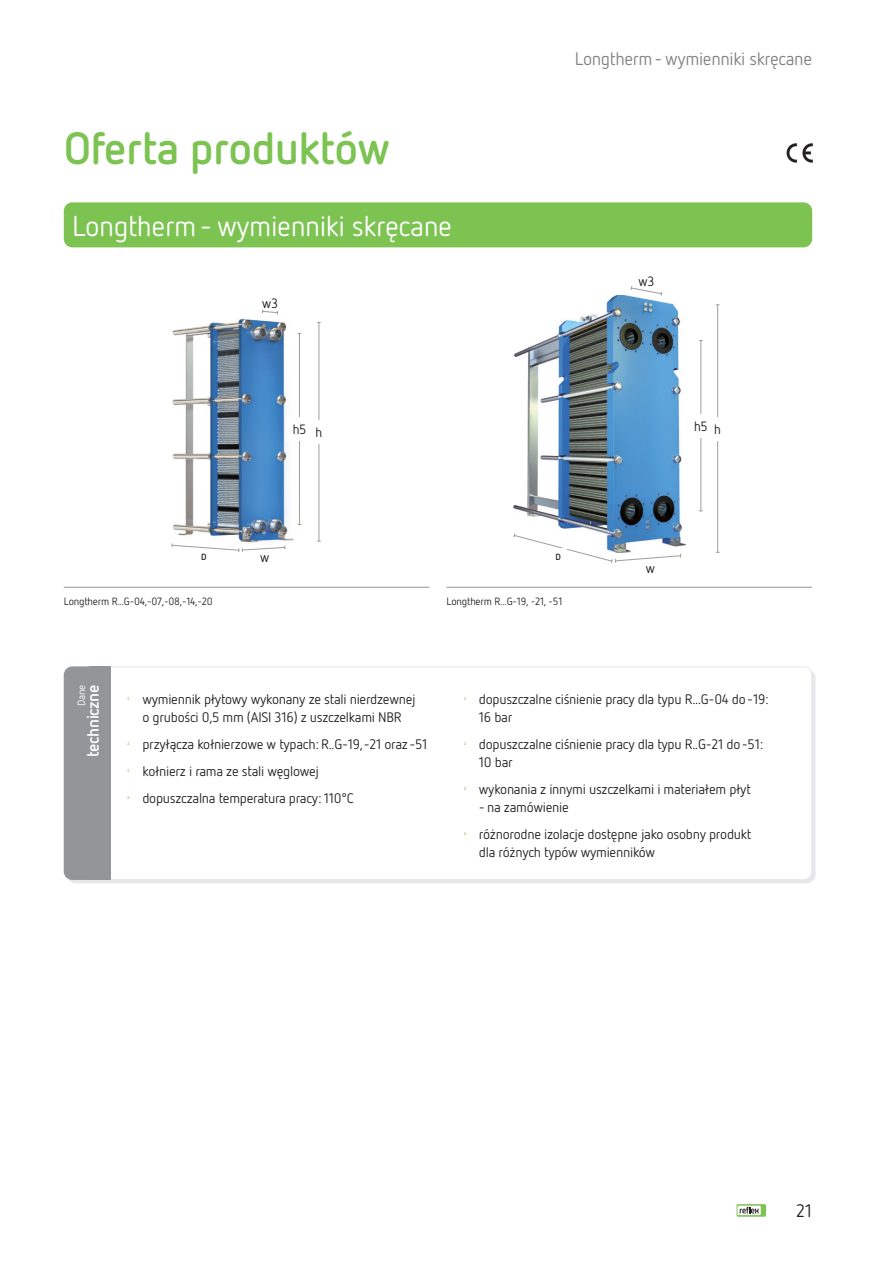
<style>
.page{position:relative;width:893px;height:1263px;background:#fff}
.page>*{position:absolute;margin:0;border:0;box-sizing:border-box;transform-origin:0 0}
.Headline{font:700 45px "Netto Pro";letter-spacing:-.015em;color:#7cc352}
.Subheadline_01{font:28.5px "Netto Pro";letter-spacing:-.015em;color:#fff}
.Topline_links{font:18px "Netto Pro";letter-spacing:-.02em;color:#808285}
.t1{font:18px "Netto Pro";color:#231f20}
.Copytext_7_pt{font:700 16.5px "Netto Pro";letter-spacing:-.02em;color:#fff}
.t2{font:13.8px/18px "Netto Pro";letter-spacing:-.02em;color:#231f20}
.t3{font:13.5px "Netto OT";color:#1d1d1b}
.BU_Linie_Produkte{font:10.5px "Netto Pro";letter-spacing:-.02em;color:#231f20}
.Copytext_7_pt-2{font:10.5px "Netto Pro";color:#fff}
.Subheadline_02{font:700 9px "Netto Pro";color:#231f20}
.t4{font:700 3.75px "Netto Pro";color:#7cc352}
</style>
<div class="page">
<div style="left:64px;top:666px;width:748px;height:214px;border:1px solid #e6e7e9;border-radius:8px"></div>
<div style="left:89px;top:666px;width:22px;height:214px;background:#939598"></div>
<div style="left:64px;top:666px;width:35px;height:214px;background:#939598;border-radius:9px"></div>
<img style="left:171px;top:314px;width:131px;height:230px">
<svg style="left:262px;top:310px;width:16px;height:4px"></svg>
<svg style="left:171px;top:544px;width:115px;height:8px"></svg>
<hr style="left:319px;top:322px;width:1px;height:219px;background:#9d9d9d">
<hr style="left:299px;top:333px;width:1px;height:192px;background:#9d9d9d">
<div style="left:309px;top:420px;width:20px;height:23px;background:#fff"></div>
<div style="left:286px;top:417px;width:27px;height:23px;background:#fff"></div>
<img style="left:513px;top:295px;width:173px;height:251px">
<svg style="left:630px;top:286px;width:32px;height:10px"></svg>
<svg style="left:513px;top:533px;width:168px;height:30px"></svg>
<hr style="left:717px;top:305px;width:1px;height:247px;background:#9d9d9d">
<hr style="left:700px;top:341px;width:1px;height:170px;background:#9d9d9d">
<div style="left:708px;top:417px;width:19px;height:23px;background:#fff"></div>
<div style="left:687px;top:414px;width:27px;height:23px;background:#fff"></div>
<hr style="left:64px;top:587px;width:365px;height:1px;background:#939598">
<hr style="left:446px;top:587px;width:366px;height:1px;background:#939598">
<div style="left:64px;top:202px;width:748px;height:45px;background:#7cc352;border-radius:9px"></div>
<div style="left:201px;top:549px;width:12px;height:19px;background:#fff"></div>
<div style="left:555px;top:549px;width:12px;height:19px;background:#fff"></div>
<svg style="left:737px;top:1204px;width:29px;height:13px"></svg>
<svg style="left:737px;top:1206px;width:24px;height:9px"></svg>
<svg style="left:740px;top:1207px;width:19px;height:6px"></svg>
<img style="left:786px;top:144px;width:26px;height:18px">
<p class="Headline" style="left:64px;top:118px;width:328px">Oferta produktów</p>
<p class="Subheadline_01" style="left:72px;top:207px;width:381px">Longtherm - wymienniki skręcane</p>
<p class="t3" style="left:262px;top:295px;width:17px">w3</p>
<p class="t3" style="left:293px;top:421px;width:31px">h5 h</p>
<p class="Topline_links" style="left:575px;top:47px;width:239px">Longtherm - wymienniki skręcane</p>
<p class="t3" style="left:639px;top:272px;width:17px">w3</p>
<p class="t3" style="left:694px;top:418px;width:28px">h5 h</p>
<p class="t3" style="left:204px;top:547px;width:5px">l</p>
<p class="Subheadline_02" style="left:201px;top:550px;width:7px">D</p>
<p class="Subheadline_02" style="left:555px;top:550px;width:7px">D</p>
<p class="t3" style="left:260px;top:549px;width:11px">w</p>
<p class="BU_Linie_Produkte" style="left:64px;top:594px;width:150px">Longtherm R...G-04,-07,-08,-14,-20</p>
<p class="BU_Linie_Produkte" style="left:446px;top:594px;width:117px">Longtherm R...G-19, -21, -51</p>
<p class="t3" style="left:646px;top:560px;width:11px">w</p>
<p class="Copytext_7_pt-2" style="left:75px;top:706px;width:23px;rotate:-90deg">Dane</p>
<p class="Copytext_7_pt" style="left:82px;top:757px;width:74px;rotate:-90deg">techniczne</p>
<p class="t4" style="left:128px;top:696px;width:4px">Z</p>
<p class="t2" style="left:142px;top:689px;width:275px">wymiennik płytowy wykonany ze stali nierdzewnej o grubości 0,5 mm (AISI 316) z uszczelkami NBR</p>
<p class="t4" style="left:128px;top:741px;width:4px">Z</p>
<p class="t2" style="left:142px;top:734px;width:287px">przyłącza kołnierzowe w typach: R..G-19, -21 oraz -51</p>
<p class="t4" style="left:128px;top:768px;width:4px">Z</p>
<p class="t2" style="left:142px;top:761px;width:178px">kołnierz i rama ze stali węglowej</p>
<p class="t4" style="left:128px;top:795px;width:4px">Z</p>
<p class="t2" style="left:142px;top:788px;width:213px">dopuszczalna temperatura pracy: 110°C</p>
<p class="t4" style="left:464px;top:696px;width:4px">Z</p>
<p class="t2" style="left:479px;top:689px;width:291px">dopuszczalne ciśnienie pracy dla typu R...G-04 do -19:<br>16 bar</p>
<p class="t4" style="left:464px;top:741px;width:4px">Z</p>
<p class="t2" style="left:479px;top:734px;width:286px">dopuszczalne ciśnienie pracy dla typu R..G-21 do -51:<br>10 bar</p>
<p class="t4" style="left:464px;top:786px;width:4px">Z</p>
<p class="t2" style="left:479px;top:779px;width:273px">wykonania z innymi uszczelkami i materiałem płyt</p>
<p class="t2" style="left:479px;top:797px;width:91px">- na zamówienie</p>
<p class="t4" style="left:464px;top:831px;width:4px">Z</p>
<p class="t2" style="left:479px;top:824px;width:274px">różnorodne izolacje dostępne jako osobny produkt dla różnych typów wymienników</p>
<h3 class="t1" style="left:796px;top:1199px;width:18px">21</h3>
</div>
